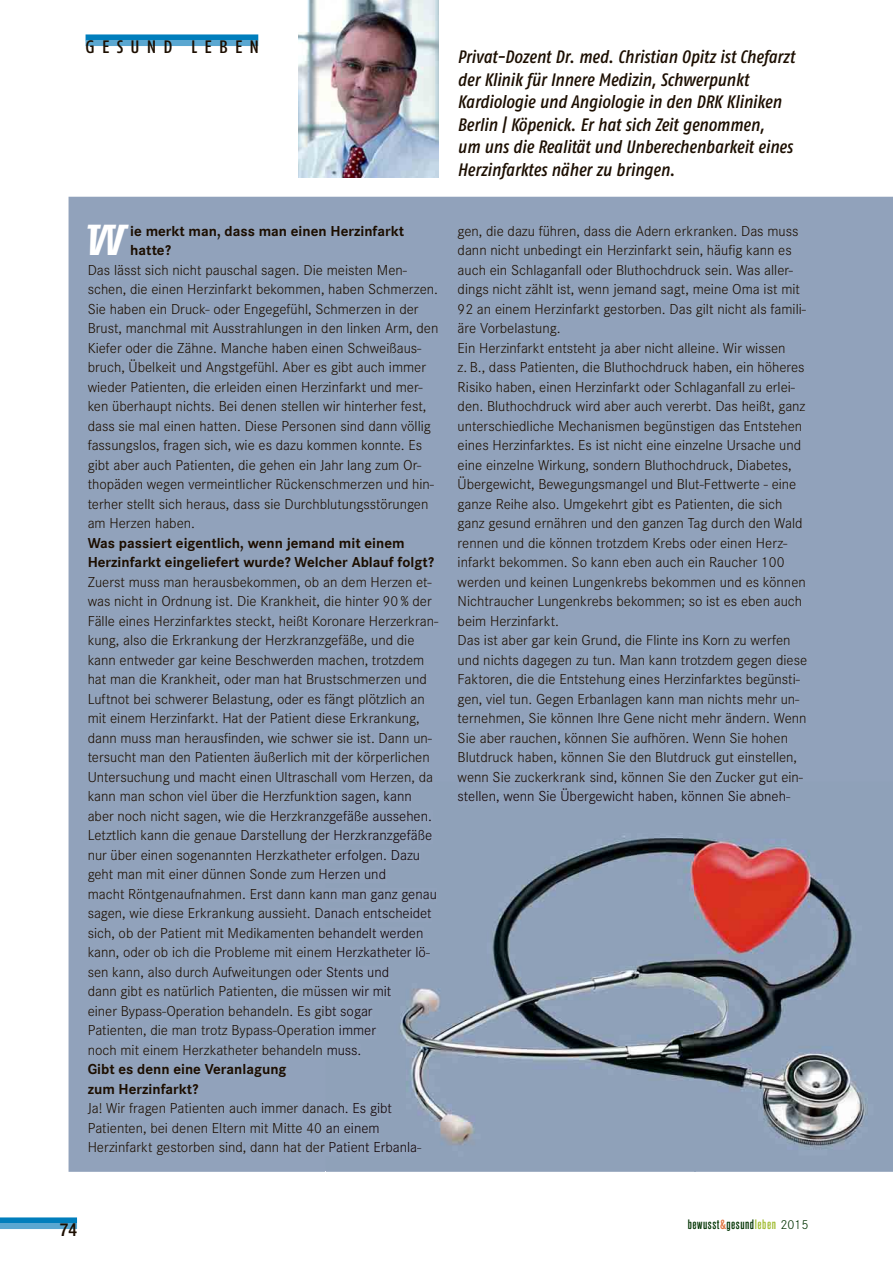
<style>
.page{position:relative;width:893px;height:1263px;background:#fff}
.page>*{position:absolute;margin:0;border:0;box-sizing:border-box;transform-origin:0 0}
.t1{font:italic 700 42.15px "Fago Office Serif";color:#fff}
.t2{font:italic 500 18px/22.5px "Fago Co";color:#1c0e00}
.t3{font:500 18px "Fago Co";letter-spacing:.4em;color:#1c0e00}
.t4{font:500 condensed 18px "Helvetica Neue LT Std";color:#1c0e00}
.t5{font:300 15px/19.5px "Corporate S";color:#1c0e00}
.t6{font:700 15px/19.5px "Corporate S";color:#1c0e00}
.t7{font:300 15px "Corporate S";color:#130506}
.t8{font:500 condensed 13.5px "Akzidenz Grotesk BQ";letter-spacing:.04em;color:#003200}
.s1{color:#130506}
.s2{font-weight:700}
.s3{color:#e1733f}
.s4{color:#9db929}
.s5{font-family:"Corporate S";font-weight:300;font-stretch:normal}
</style>
<div class="page">
<div style="left:69px;top:197px;width:824px;height:975px;background:#91a2bb"></div>
<img style="left:298px;top:0;width:140px;height:177px">
<img style="left:326px;top:782px;width:567px;height:390px">
<img style="left:458px;top:782px;width:340px;height:3px">
<div style="left:458px;top:789px;width:327px;height:15px;background:#91a2bb"></div>
<img style="left:326px;top:782px;width:107px;height:3px">
<img style="left:326px;top:791px;width:86px;height:13px">
<img style="left:326px;top:811px;width:106px;height:13px">
<img style="left:326px;top:830px;width:106px;height:13px">
<img style="left:326px;top:850px;width:94px;height:13px">
<img style="left:326px;top:869px;width:60px;height:13px">
<img style="left:326px;top:889px;width:111px;height:13px">
<img style="left:326px;top:908px;width:106px;height:13px">
<img style="left:326px;top:928px;width:97px;height:11px">
<img style="left:326px;top:947px;width:99px;height:12px">
<img style="left:326px;top:967px;width:63px;height:13px">
<img style="left:326px;top:986px;width:65px;height:13px">
<img style="left:326px;top:1006px;width:47px;height:13px">
<img style="left:326px;top:1025px;width:50px;height:13px">
<img style="left:326px;top:1045px;width:34px;height:10px">
<img style="left:326px;top:1103px;width:66px;height:13px">
<img style="left:326px;top:1123px;width:54px;height:11px">
<img style="left:326px;top:1142px;width:90px;height:13px">
<div style="left:86px;top:34px;width:172px;height:6px;background:#007ebc"></div>
<div style="left:86px;top:40px;width:172px;height:6px;background:#5aa7d1"></div>
<div style="left:0;top:1217px;width:77px;height:6px;background:#007ebc"></div>
<div style="left:0;top:1223px;width:77px;height:6px;background:#5aa7d1"></div>
<p class="t3" style="left:86px;top:40px;width:175px">GESUND LEBEN</p>
<h1 class="t1" style="left:82px;top:217px;width:44px">W</h1>
<p class="t6" style="left:130px;top:222px;width:275px">ie merkt man, dass man einen Herz infarkt hatte?</p>
<p class="t5" style="left:88px;top:261px;width:352px">Das lässt sich nicht pauschal sagen. Die meisten Men&shy;schen, die einen Herzinfarkt bekommen, haben Schmerzen.<br>Sie haben ein Druck- oder Engegefühl, Schmerzen in der Brust, manchmal mit Ausstrahlungen in den linken Arm, den Kiefer oder die Zähne. Manche haben einen Schweißaus&shy;bruch, Übelkeit und Angstgefühl. Aber es gibt auch immer wieder Patienten, die erleiden einen Herzinfarkt und mer&shy;ken überhaupt nichts. Bei denen stellen wir hinterher fest, dass sie mal einen hatten. Diese Personen sind dann völlig fassungslos, fragen sich, wie es dazu kommen konnte. Es gibt aber auch Patienten, die gehen ein Jahr lang zum Or&shy;thopäden wegen vermeintlicher Rückenschmerzen und hin&shy;terher stellt sich heraus, dass sie Durchblutungsstörungen am Herzen haben.</p>
<p class="t6" style="left:88px;top:534px;width:348px">Was passiert eigentlich, wenn jemand mit einem<br>Herzinfarkt eingeliefert wurde? Welcher Ablauf folgt?</p>
<p class="t5" style="left:88px;top:573px;width:352px">Zuerst muss man herausbekommen, ob an dem Herzen et&shy;was nicht in Ordnung ist. Die Krankheit, die hinter 90 % der Fälle eines Herzinfarktes steckt, heißt Koronare Herzerkran&shy;kung, also die Erkrankung der Herzkranzgefäße, und die kann entweder gar keine Beschwerden machen, trotzdem hat man die Krankheit, oder man hat Brustschmerzen und Luftnot bei schwerer Belastung, oder es fängt plötzlich an mit einem Herzinfarkt. Hat der Patient diese Erkrankung, dann muss man herausfinden, wie schwer sie ist. Dann un&shy;tersucht man den Patienten äußerlich mit der körperlichen Untersuchung und macht einen Ultrasch<span class="s1">all vom Herzen, da </span>kann man schon viel über die Herzfunkti<span class="s1">on sagen, kann </span>aber noch nicht sagen, wie die Herzkran<span class="s1">zgefäße aussehen.<br></span>Letztlich kann die genaue Darstellung de<span class="s1">r Herzkranzgefäße </span>nur über einen sogenannten Herzkathet<span class="s1">er erfolgen. Dazu </span>geht man mit einer dünnen Sonde zum <span class="s1">Herzen und<br></span>macht Röntgenaufnahmen. Erst dann ka<span class="s1">nn man ganz genau </span>sagen, wie diese Erkrankung aussieht. D<span class="s1">anach entscheidet </span>sich, ob der Patient mit Medikamenten b<span class="s1">ehandelt werden </span>kann, oder ob ich die Probleme mit eine<span class="s1">m Herzkatheter lö&shy;</span>sen kann, also durch Aufweitungen oder <span class="s1">Stents und<br></span>dann gibt es natürlich Patienten, die mü<span class="s1">ssen wir mit<br></span>einer Bypass-Operation behandeln. Es gi<span class="s1">bt sogar<br></span>Patienten, die man trotz Bypass-Operati<span class="s1">on immer<br></span>noch mit einem Herzkatheter behandeln <span class="s1">muss.<br></span><span class="s2">Gibt es denn eine Veranlagung<br>zum Herzinfarkt?<br></span>Ja! Wir fragen Patienten auch immer dan<span class="s1">ach. Es gibt </span>Patienten, bei denen Eltern mit Mitte 40 <span class="s1">an einem </span>Herzinfarkt gestorben sind, dann hat der <span class="s1">Patient Erbanla-</span></p>
<p class="t2" style="left:458px;top:47px;width:339px">Privat-Dozent Dr. med. Christian Opitz ist Chefarzt der Klinik für Innere Medizin, Schwerpunkt Kardiologie und Angiologie in den DRK Kliniken Berlin | Köpenick. Er hat sich Zeit genommen,<br>um uns die Realität und Unberechenbarkeit eines Herzinfarktes näher zu bringen.</p>
<p class="t5" style="left:458px;top:222px;width:351px">gen, die dazu führen, dass die Adern erkranken. Das muss dann nicht unbedingt ein Herzinfarkt sein, häufig kann es auch ein Schlaganfall oder Bluthochdruck sein. Was aller&shy;dings nicht zählt ist, wenn jemand sagt, meine Oma ist mit 92 an einem Herzinfarkt gestorben. Das gilt nicht als famili&shy;äre Vorbelastung.<br>Ein Herzinfarkt entsteht ja aber nicht alleine. Wir wissen<br>z. B., dass Patienten, die Bluthochdruck haben, ein höheres Risiko haben, einen Herzinfarkt oder Schlaganfall zu erlei&shy;den. Bluthochdruck wird aber auch vererbt. Das heißt, ganz unterschiedliche Mechanismen begünstigen das Entstehen eines Herzinfarktes. Es ist nicht eine einzelne Ursache und eine einzelne Wirkung, sondern Bluthochdruck, Diabetes, Übergewicht, Bewegungsmangel und Blut-Fettwerte - eine ganze Reihe also. Umgekehrt gibt es Patienten, die sich ganz gesund ernähren und den ganzen Tag durch den Wald rennen und die können trotzdem Krebs oder einen Herz&shy;infarkt bekommen. So kann eben auch ein Raucher 100 werden und keinen Lungenkrebs bekommen und es können Nichtraucher Lungenkrebs bekommen; so ist es eben auch beim Herzinfarkt.<br>Das ist aber gar kein Grund, die Flinte ins Korn zu werfen und nichts dagegen zu tun. Man kann trotzdem gegen diese Faktoren, die die Entstehung eines Herzinfarktes begünsti&shy;gen, viel tun. Gegen Erbanlagen kann man nichts mehr un&shy;ternehmen, Sie können Ihre Gene nicht mehr ändern. Wenn Sie aber rauchen, können Sie aufhören. Wenn Sie hohen Blutdruck haben, können Sie den Blutdruck gut einstellen, <span class="s1">wenn Sie zuckerkrank sind, können Sie den Zucker gut ein</span>-</p>
<p class="t7" style="left:458px;top:791px;width:334px">stellen, wenn Sie Übergewicht haben, können Sie abneh-</p>
<p class="t4" style="left:60px;top:1219px;width:19px">74</p>
<p class="t8" style="left:688px;top:1219px;width:122px">bewusst<span class="s3">&amp;</span>gesund<span class="s4">leben</span> <span class="s5">2015</span></p>
</div>
